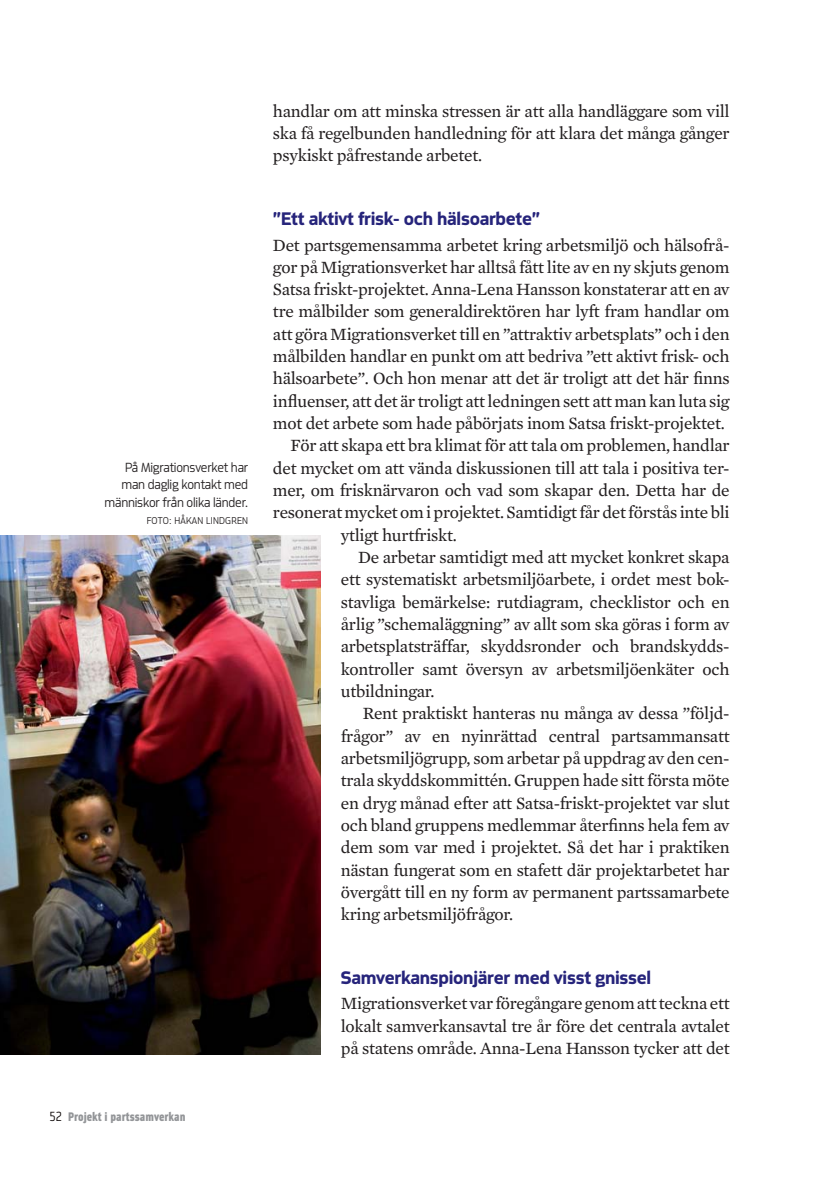
<style>
.page{position:relative;width:819px;height:1201px;background:#fff}
.page>*{position:absolute;margin:0;border:0;box-sizing:border-box;transform-origin:0 0}
.t1{font:19.25px "Metroflex Wide Bd OSF";letter-spacing:-.015em;color:#26247b}
.t2{font:17.5px/22.4px "Mercury Text G2";letter-spacing:-.015em;color:#231f20;text-align:justify}
.t3{font:14px/17.5px "Metroflex Uni Lt OSF";letter-spacing:-.015em;color:#231f20;text-align:right}
.t4{font:13.12px "Metroflex Narrow Hvy";color:#939598}
.t5{font:10.5px "Metroflex Uni Lt OSF";letter-spacing:.02em;color:#231f20}
.s1{font-family:"Metroflex Narrow";font-weight:300;font-size:14px;color:#070100}
</style>
<div class="page">
<img style="left:0;top:536px;width:321px;height:518px">
<p class="t3" style="left:105px;top:459px;width:145px">På Migrationsverket har man daglig kontakt med människor från olika länder.</p>
<p class="t5" style="left:147px;top:517px;width:103px">FOTO: HÅKAN LINDGREN</p>
<p class="t4" style="left:50px;top:1112px;width:137px"><span class="s1">52</span> Projekt i partssamverkan</p>
<p class="t2" style="left:273px;top:101px;width:458px">handlar om att minska stressen är att alla handläggare som vill ska få regelbunden handledning för att klara det många gånger psykiskt påfrestande arbetet.</p>
<p class="t1" style="left:273px;top:211px;width:269px">”Ett aktivt frisk- och hälsoarbete”</p>
<p class="t2" style="left:273px;top:235px;width:458px">Det partsgemensamma arbetet kring arbetsmiljö och hälsofrå-</p>
<p class="t2" style="left:273px;top:257px;width:458px">gor på Migrationsverket har alltså fått lite av en ny skjuts genom</p>
<p class="t2" style="left:273px;top:279px;width:458px">Satsa friskt-projektet. Anna-Lena Hansson konstaterar att en av</p>
<p class="t2" style="left:273px;top:302px;width:458px">tre målbilder som generaldirektören har lyft fram handlar om</p>
<p class="t2" style="left:273px;top:324px;width:458px">att göra Migrationsverket till en ”attraktiv arbetsplats” och i den</p>
<p class="t2" style="left:273px;top:346px;width:458px">målbilden handlar en punkt om att bedriva ”ett aktivt frisk- och</p>
<p class="t2" style="left:273px;top:368px;width:458px">hälsoarbete”. Och hon menar att det är troligt att det här finns</p>
<p class="t2" style="left:273px;top:391px;width:458px">influenser, att det är troligt att ledningen sett att man kan luta sig</p>
<p class="t2" style="left:273px;top:413px;width:453px">mot det arbete som hade påbörjats inom Satsa friskt-projektet.</p>
<p class="t2" style="left:290px;top:435px;width:441px">För att skapa ett bra klimat för att tala om problemen, handlar</p>
<p class="t2" style="left:273px;top:458px;width:458px">det mycket om att vända diskussionen till att tala i positiva ter-</p>
<p class="t2" style="left:273px;top:480px;width:458px">mer, om frisknärvaron och vad som skapar den. Detta har de</p>
<p class="t2" style="left:273px;top:502px;width:458px">resonerat mycket om i projektet. Samtidigt får det förstås inte bli</p>
<p class="t2" style="left:341px;top:525px;width:117px">ytligt hurtfriskt.</p>
<p class="t2" style="left:358px;top:547px;width:373px">De arbetar samtidigt med att mycket konkret skapa</p>
<p class="t2" style="left:341px;top:569px;width:390px">ett systematiskt arbetsmiljöarbete, i ordet mest bok-</p>
<p class="t2" style="left:341px;top:592px;width:390px">stavliga bemärkelse: rutdiagram, checklistor och en</p>
<p class="t2" style="left:341px;top:614px;width:390px">årlig ”schemaläggning” av allt som ska göras i form av</p>
<p class="t2" style="left:341px;top:636px;width:390px">arbetsplatsträffar, skyddsronder och brandskydds-</p>
<p class="t2" style="left:341px;top:659px;width:390px">kontroller samt översyn av arbetsmiljöenkäter och</p>
<p class="t2" style="left:341px;top:681px;width:95px">utbildningar.</p>
<p class="t2" style="left:363px;top:703px;width:368px">Rent praktiskt hanteras nu många av dessa ”följd-</p>
<p class="t2" style="left:341px;top:725px;width:390px">frågor” av en nyinrättad central partsammansatt</p>
<p class="t2" style="left:341px;top:748px;width:390px">arbetsmiljögrupp, som arbetar på uppdrag av den cen-</p>
<p class="t2" style="left:341px;top:770px;width:390px">trala skyddskommittén. Gruppen hade sitt första möte</p>
<p class="t2" style="left:341px;top:792px;width:390px">en dryg månad efter att Satsa-friskt-projektet var slut</p>
<p class="t2" style="left:341px;top:815px;width:390px">och bland gruppens medlemmar återfinns hela fem av</p>
<p class="t2" style="left:341px;top:837px;width:390px">dem som var med i projektet. Så det har i praktiken</p>
<p class="t2" style="left:341px;top:859px;width:390px">nästan fungerat som en stafett där projektarbetet har</p>
<p class="t2" style="left:341px;top:882px;width:390px">övergått till en ny form av permanent partssamarbete</p>
<p class="t2" style="left:341px;top:904px;width:174px">kring arbetsmiljöfrågor.</p>
<p class="t1" style="left:341px;top:969px;width:312px">Samverkanspionjärer med visst gnissel</p>
<p class="t2" style="left:341px;top:993px;width:390px">Migrationsverket var föregångare genom att teckna ett lokalt samverkansavtal tre år före det centrala avtalet på statens område. Anna-Lena Hansson tycker att det</p>
</div>
